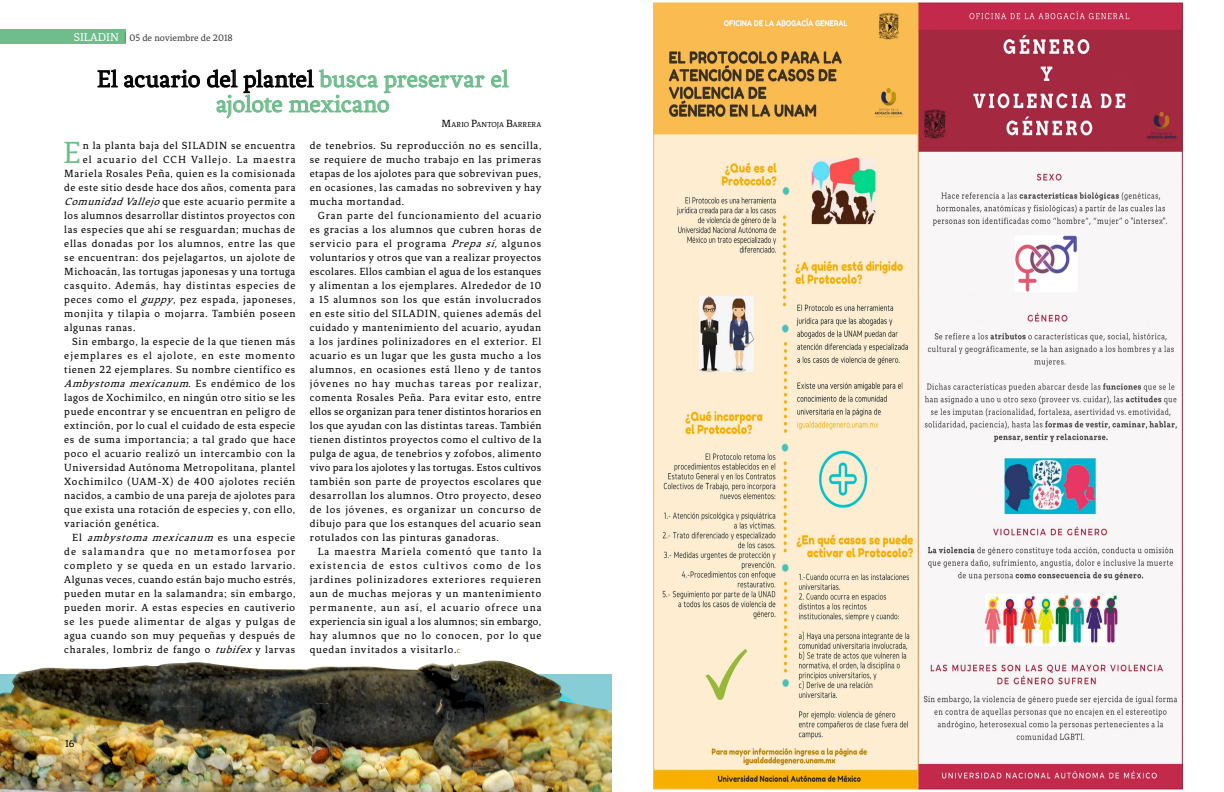
<style>
.page{position:relative;width:1224px;height:792px;background:#fff}
.page>*{position:absolute;margin:0;border:0;box-sizing:border-box;transform-origin:0 0}
.notas{font:32.5px "Fenix";color:#6ebd8b}
.Títulos_notas{font:25px/25px "Fenix";letter-spacing:.005em;color:#6ebd8b;text-align:center}
.notas-2{font:11px/14px "Fenix";letter-spacing:.06em;color:#000;text-align:justify}
.notas-3{font:11px "Fenix";letter-spacing:.1em;color:#000}
.t1{font:10px "Fenix";color:#3c3c3b}
.credito_notas{font:7.7px "Fenix";letter-spacing:.005em;color:#000}
.s1{font-size:12px;color:#fff}
.s2{font-size:12px;color:#508864}
.s3{color:#000}
.s4{font-size:11px}
.s5{font-style:italic}
.s6{font-family:"Junction";font-weight:700;font-size:5px;color:#a6812c}
</style>
<div class="page">
<img style="left:0;top:660px;width:612px;height:132px">
<div style="left:0;top:30px;width:125px;height:14px;background:#6ebd8b"></div>
<svg style="left:97px;top:69px;width:21px;height:18px"></svg>
<svg style="left:124px;top:70px;width:76px;height:18px"></svg>
<svg style="left:491px;top:69px;width:18px;height:19px"></svg>
<svg style="left:207px;top:69px;width:278px;height:50px"></svg>
<img style="left:655px;top:5px;width:526px;height:782px">
<div style="left:653px;top:3px;width:266px;height:786px;border:1px solid #fabb51"></div>
<p class="t1" style="left:74px;top:32px;width:160px"><span class="s1">SILADIN</span> <span class="s2">|</span> 05 de noviembre de 2018</p>
<p class="Títulos_notas" style="left:97px;top:66px;width:413px"><span class="s3">El acuario del plantel</span> busca preservar el ajolote mexicano</p>
<p class="credito_notas" style="left:442px;top:120px;width:101px"><span class="s4">M</span>ARIO <span class="s4">P</span>ANTOJA <span class="s4">B</span>ARRERA</p>
<p class="notas" style="left:63px;top:134px;width:19px">E</p>
<p class="notas-2" style="left:83px;top:138px;width:214px">n la planta baja del SILADIN se encuentra</p>
<p class="notas-2" style="left:310px;top:138px;width:233px">de tenebrios. Su reproducción no es sencilla, se requiere de mucho trabajo en las primeras etapas de los ajolotes para que sobrevivan pues, en ocasiones, las camadas no sobreviven y hay mucha mortandad.</p>
<p class="notas-2" style="left:310px;top:208px;width:233px;text-indent:8px">Gran parte del funcionamiento del acuario es gracias a los alumnos que cubren horas de servicio para el programa <span class="s5">Prepasí,</span>algunos voluntarios y otros que van a realizar proyectos escolares. Ellos cambian el agua de los estanques y alimentan a los ejemplares. Alrededor de 10 a 15 alumnos son los que están involucrados en este sitio del SILADIN, quienes además del cuidado y mantenimiento del acuario, ayudan a los jardines polinizadores en el exterior. El acuario es un lugar que les gusta mucho a los alumnos, en ocasiones está lleno y de tantos jóvenes no hay muchas tareas por realizar, comenta Rosales Peña. Para evitar esto, entre ellos se organizan para tener distintos horarios en los que ayudan con las distintas tareas. También tienen distintos proyectos como el cultivo de la pulga de agua, de tenebrios y zofobos, alimento vivo para los ajolotes y las tortugas. Estos cultivos también son parte de proyectos escolares que desarrollan los alumnos. Otro proyecto, deseo de los jóvenes, es organizar un concurso de dibujo para que los estanques del acuario sean rotulados con las pinturas ganadoras.</p>
<p class="notas-2" style="left:310px;top:544px;width:233px;text-indent:8px">La maestra Mariela comentó que tanto la existencia de estos cultivos como de los jardines polinizadores exteriores requieren aun de muchas mejoras y un mantenimiento permanente, aun así, el acuario ofrece una experiencia sin igual a los alumnos; sin embargo, hay alumnos que no lo conocen, por lo que quedan invitados a visitarlo. <span class="s6">C</span></p>
<p class="notas-3" style="left:83px;top:153px;width:214px">el acuario del CCH Vallejo. La maestra</p>
<p class="notas-2" style="left:64px;top:166px;width:233px">Mariela Rosales Peña, quien es la comisionada</p>
<p class="notas-2" style="left:64px;top:180px;width:233px">de este sitio desde hace dos años, comenta para</p>
<p class="notas-2" style="left:64px;top:194px;width:233px"><span class="s5">ComunidadVallejo</span>que este acuario permite a</p>
<p class="notas-2" style="left:64px;top:208px;width:232px">los alumnos desarrollar distintos proyectos con</p>
<p class="notas-2" style="left:64px;top:222px;width:232px">las especies que ahí se resguardan; muchas de</p>
<p class="notas-2" style="left:64px;top:236px;width:232px">ellas donadas por los alumnos, entre las que</p>
<p class="notas-2" style="left:64px;top:250px;width:233px">se encuentran: dos pejelagartos, un ajolote de</p>
<p class="notas-2" style="left:64px;top:264px;width:232px">Michoacán, las tortugas japonesas y una tortuga</p>
<p class="notas-2" style="left:64px;top:278px;width:233px">casquito. Además, hay distintas especies de</p>
<p class="notas-2" style="left:64px;top:292px;width:233px">peces como el <span class="s5">guppy</span>, pez espada, japoneses,</p>
<p class="notas-2" style="left:64px;top:306px;width:233px">monjita y tilapia o mojarra. También poseen</p>
<p class="notas-2" style="left:64px;top:320px;width:73px">algunas ranas.</p>
<p class="notas-2" style="left:64px;top:334px;width:233px;text-indent:8px">Sin embargo, la especie de la que tienen más ejemplares es el ajolote, en este momento tienen 22 ejemplares. Su nombre científico es <span class="s5">Ambystomamexicanum</span>. E s e n d é m i c o d e l o s lagos de Xochimilco, en ningún otro sitio se les puede encontrar y se encuentran en peligro de extinción, por lo cual el cuidado de esta especie es de suma importancia; a tal grado que hace poco el acuario realizó un intercambio con la Universidad Autónoma Metropolitana, plantel Xochimilco (UAM-X) de 400 ajolotes recién nacidos, a cambio de una pareja de ajolotes para que exista una rotación de especies y, con ello, variación genética.</p>
<p class="notas-2" style="left:64px;top:530px;width:233px;text-indent:8px">E l <span class="s5">ambystomamexicanum</span> e s u n a e s p e c i e de salamandra que no metamorfosea por completo y se queda en un estado larvario.<br>Algunas veces, cuando están bajo mucho estrés, pueden mutar en la salamandra; sin embargo, pueden morir. A estas especies en cautiverio se les puede alimentar de algas y pulgas de agua cuando son muy pequeñas y después de charales, lombriz de fango o <span class="s5">tubifex</span>y larvas</p>
<p class="notas-2" style="left:65px;top:736px;width:11px">16</p>
</div>
